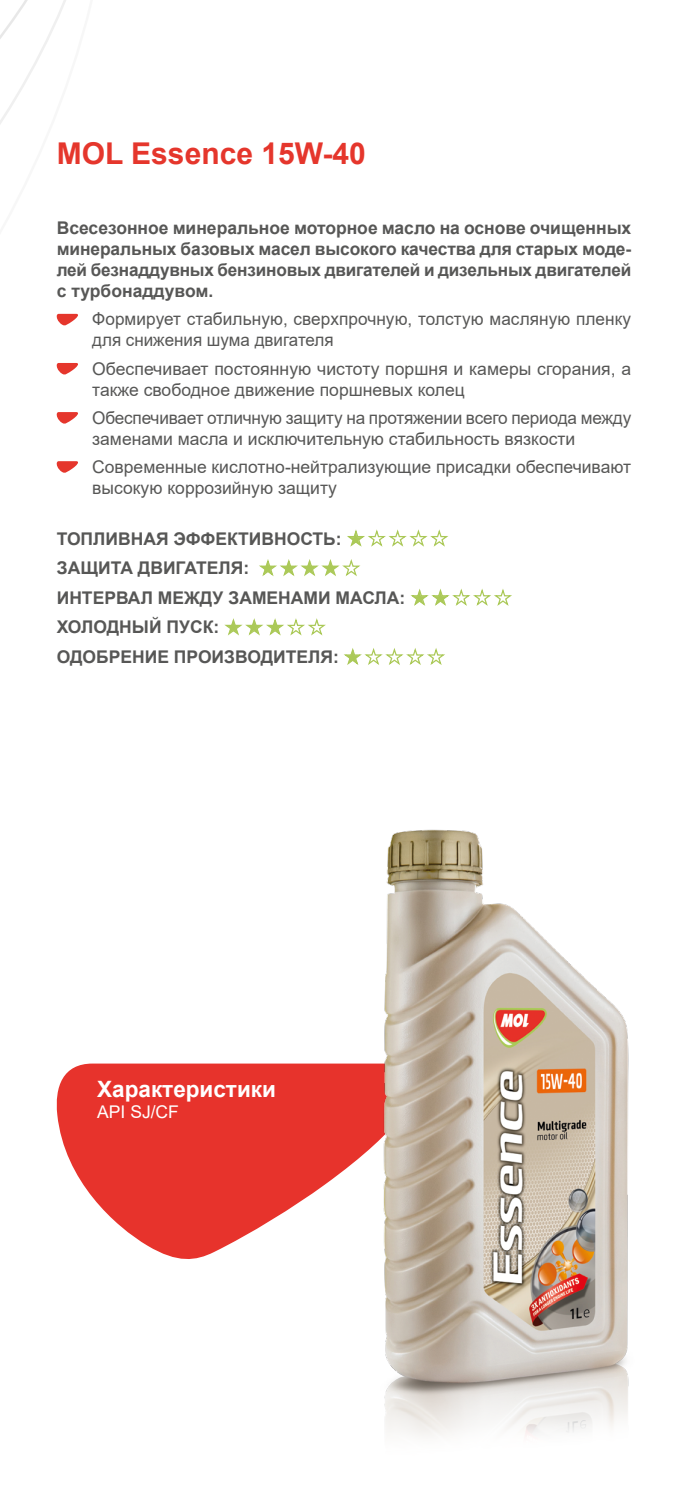
<style>
.page{position:relative;width:688px;height:1489px;background:#fff}
.page>*{position:absolute;margin:0;border:0;box-sizing:border-box;transform-origin:0 0}
.t1{font:700 30px "Arial";color:#e5362c}
.t2{font:700 22.5px "Arial";color:#fff}
.t3{font:17.5px/21px "Arial";color:#575756}
.t4{font:700 17.5px/29.5px "Arial";color:#575756;text-align:justify}
.t5{font:17.5px "Arial";color:#fff}
</style>
<div class="page">
<svg style="left:0;top:0;width:66px;height:124px"></svg>
<svg style="left:57px;top:314px;width:21px;height:12px"></svg>
<svg style="left:57px;top:363px;width:21px;height:12px"></svg>
<svg style="left:57px;top:412px;width:21px;height:12px"></svg>
<svg style="left:57px;top:461px;width:21px;height:12px"></svg>
<svg style="left:56px;top:1063px;width:305px;height:196px;fill:#e7332c"></svg>
<img style="left:361px;top:829px;width:268px;height:607px">
<svg style="left:347px;top:529px;width:101px;height:18px"></svg>
<svg style="left:259px;top:559px;width:102px;height:17px"></svg>
<svg style="left:410px;top:588px;width:102px;height:18px"></svg>
<svg style="left:224px;top:618px;width:102px;height:18px"></svg>
<svg style="left:344px;top:648px;width:101px;height:17px"></svg>
<h1 class="t1" style="left:57px;top:132px;width:310px">MOL Essence 15W-40</h1>
<p class="t4" style="left:57px;top:218px;width:576px;line-height:21px">Всесезонное минеральное моторное масло на основе очищенных минеральных базовых масел высокого качества для старых моде&shy;лей безнаддувных бензиновых двигателей и дизельных двигателей с турбонаддувом.</p>
<p class="t3" style="left:92px;top:309px;width:540px">Формирует стабильную, сверхпрочную, толстую масляную пленку для снижения шума двигателя</p>
<p class="t3" style="left:92px;top:358px;width:540px">Обеспечивает постоянную чистоту поршня и камеры сгорания, а также свободное движение поршневых колец</p>
<p class="t3" style="left:92px;top:407px;width:540px">Обеспечивает отличную защиту на протяжении всего периода между заменами масла и исключительную стабильность вязкости</p>
<p class="t3" style="left:92px;top:456px;width:540px">Современные кислотно-нейтрализующие присадки обеспечивают высокую коррозийную защиту</p>
<p class="t4" style="left:57px;top:524px;width:350px;text-align:left">ТОПЛИВНАЯ ЭФФЕКТИВНОСТЬ:<br>ЗАЩИТА ДВИГАТЕЛЯ:<br>ИНТЕРВАЛ МЕЖДУ ЗАМЕНАМИ МАСЛА:<br>ХОЛОДНЫЙ ПУСК:<br>ОДОБРЕНИЕ ПРОИЗВОДИТЕЛЯ:</p>
<p class="t2" style="left:97px;top:1073px;width:180px">Характеристики</p>
<p class="t5" style="left:97px;top:1099px;width:83px">API SJ/CF</p>
</div>
